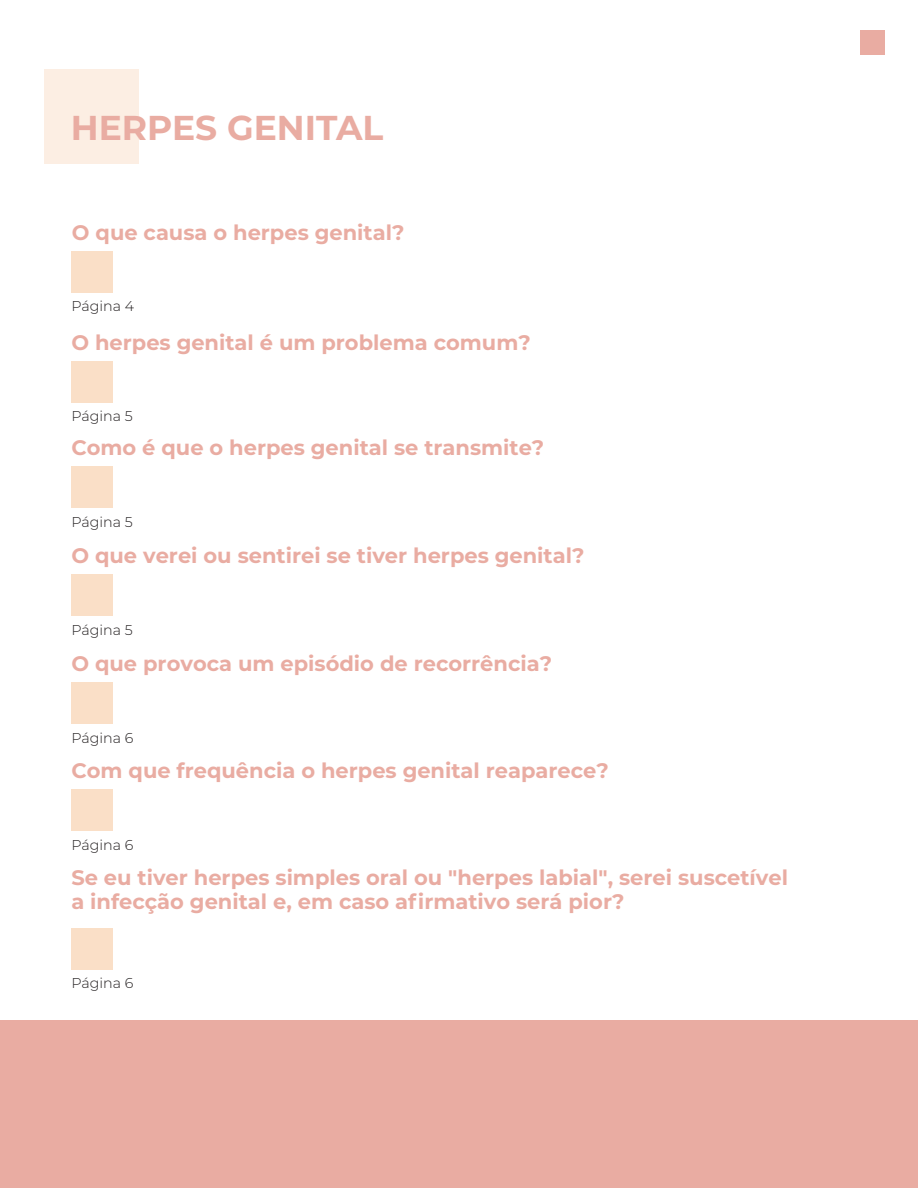
<style>
.page{position:relative;width:918px;height:1188px;background:#fff}
.page>*{position:absolute;margin:0;border:0;box-sizing:border-box;transform-origin:0 0}
.t1{font:700 34.5px "Montserrat";color:#e9aca2}
.t2{font:700 21px/24px "Montserrat";color:#e9aca2}
.t3{font:300 14.25px "Montserrat";color:#231f20}
</style>
<div class="page">
<div style="left:0;top:1021px;width:918px;height:167px;background:#e9aca2"></div>
<div style="left:44px;top:69px;width:95px;height:95px;background:#fceee3"></div>
<div style="left:71px;top:252px;width:42px;height:41px;background:#fadfc7"></div>
<div style="left:71px;top:361px;width:42px;height:42px;background:#fadfc7"></div>
<div style="left:71px;top:467px;width:42px;height:41px;background:#fadfc7"></div>
<div style="left:71px;top:574px;width:42px;height:42px;background:#fadfc7"></div>
<div style="left:71px;top:682px;width:42px;height:42px;background:#fadfc7"></div>
<div style="left:71px;top:790px;width:42px;height:41px;background:#fadfc7"></div>
<div style="left:71px;top:928px;width:42px;height:41px;background:#fadfc7"></div>
<div style="left:860px;top:30px;width:24px;height:25px;background:#e9aca2"></div>
<h1 class="t1" style="left:71px;top:103px;width:314px">HERPES GENITAL</h1>
<p class="t2" style="left:72px;top:220px;width:334px">O que causa o herpes genital?</p>
<p class="t3" style="left:71px;top:297px;width:64px">Página 4</p>
<p class="t2" style="left:71px;top:330px;width:461px">O herpes genital é um problema comum?</p>
<p class="t3" style="left:71px;top:407px;width:63px">Página 5</p>
<p class="t2" style="left:71px;top:435px;width:474px">Como é que o herpes genital se transmite?</p>
<p class="t3" style="left:71px;top:512px;width:63px">Página 5</p>
<p class="t2" style="left:71px;top:543px;width:515px">O que verei ou sentirei se tiver herpes genital?</p>
<p class="t3" style="left:71px;top:620px;width:63px">Página 5</p>
<p class="t2" style="left:71px;top:651px;width:482px">O que provoca um episódio de recorrência?</p>
<p class="t3" style="left:71px;top:728px;width:63px">Página 6</p>
<p class="t2" style="left:71px;top:758px;width:539px">Com que frequência o herpes genital reaparece?</p>
<p class="t3" style="left:71px;top:835px;width:63px">Página 6</p>
<p class="t2" style="left:71px;top:865px;width:718px">Se eu tiver herpes simples oral ou "herpes labial", serei suscetível a infecção genital e, em caso afirmativo será pior?</p>
<p class="t3" style="left:71px;top:973px;width:63px">Página 6</p>
</div>
